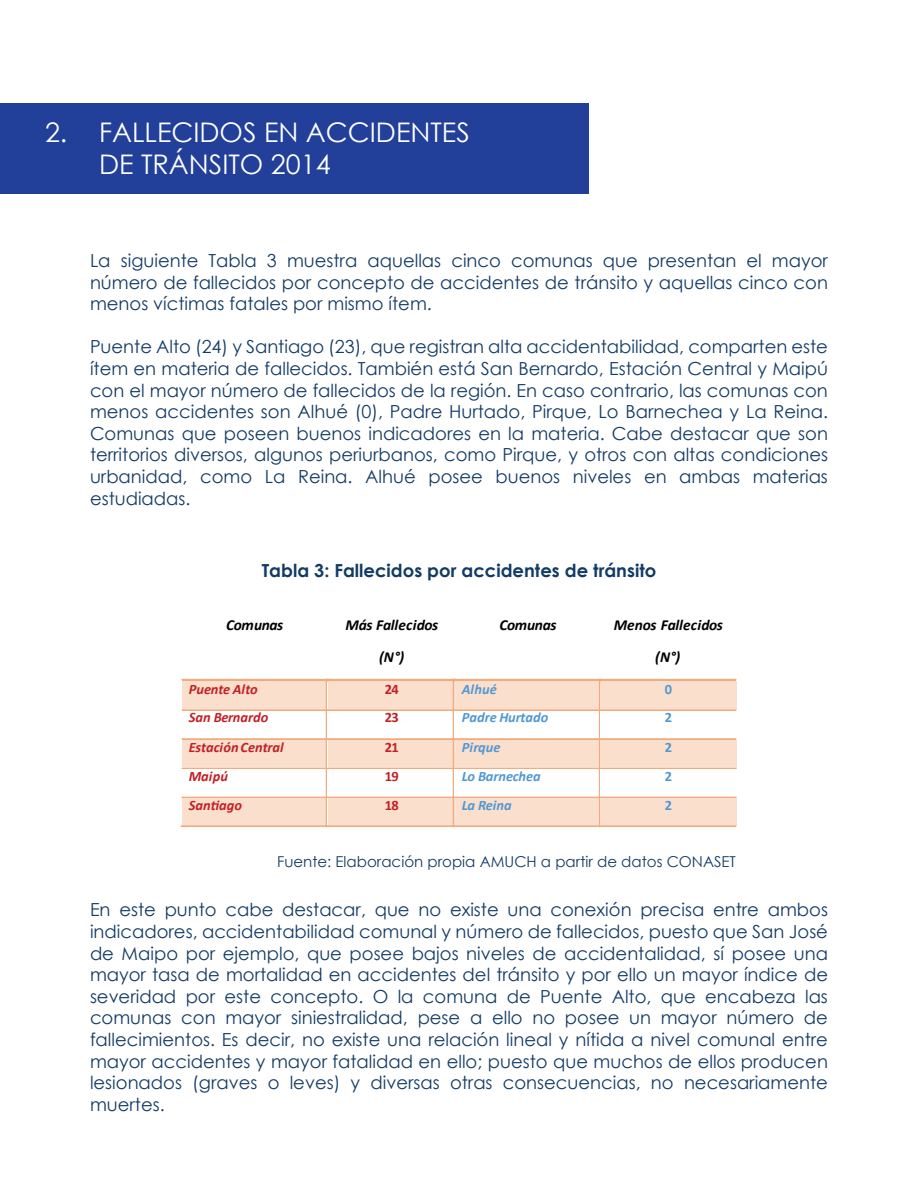
<style>
.page{position:relative;width:918px;height:1188px;background:#fff}
.page>*{position:absolute;margin:0;border:0;box-sizing:border-box;transform-origin:0 0}
.t1{font:27px/32.4px "Century Gothic";color:#fff}
.t2{font:18px/21.6px "Century Gothic";color:#123b65;text-align:justify}
.t3{font:700 18px "Century Gothic";color:#123b65}
.t4{font:italic 700 15.3px/32.5px "Calibri";color:#000001;text-align:center}
.t5{font:italic 700 15.3px "Calibri";letter-spacing:-.02em;color:#000001}
.t6{font:15px "Century Gothic";color:#123b65}
.t7{font:italic 700 14.4px "Calibri";letter-spacing:.005em;color:#c22025}
.t8{font:italic 700 14.4px "Calibri";color:#5198d2}
.t9{font:italic 700 14.4px "Calibri";letter-spacing:-.02em;color:#5198d2}
.t10{font:700 14.4px "Calibri";letter-spacing:-.04em;color:#c22025}
.t11{font:700 14.4px "Calibri";color:#5198d2}
</style>
<div class="page">
<div style="left:0;top:103px;width:588px;height:91px;background:#223f99"></div>
<div style="left:182px;top:681px;width:7px;height:29px;background:#fbdfcd"></div>
<svg style="left:320px;top:681px;width:6px;height:29px"></svg>
<div style="left:189px;top:681px;width:131px;height:29px;background:#fbdfcd"></div>
<div style="left:328px;top:681px;width:7px;height:29px;background:#fbdfcd"></div>
<svg style="left:448px;top:681px;width:5px;height:29px"></svg>
<div style="left:335px;top:681px;width:113px;height:29px;background:#fbdfcd"></div>
<div style="left:455px;top:681px;width:7px;height:29px;background:#fbdfcd"></div>
<div style="left:594px;top:681px;width:6px;height:29px;background:#fbdfcd"></div>
<div style="left:462px;top:681px;width:132px;height:29px;background:#fbdfcd"></div>
<div style="left:600px;top:681px;width:7px;height:29px;background:#fbdfcd"></div>
<div style="left:729px;top:681px;width:8px;height:29px;background:#fbdfcd"></div>
<div style="left:607px;top:681px;width:122px;height:29px;background:#fbdfcd"></div>
<hr style="left:182px;top:679px;width:144px;height:2px;background:#f4aa7f">
<hr style="left:329px;top:679px;width:124px;height:2px;background:#f4aa7f">
<hr style="left:456px;top:679px;width:143px;height:2px;background:#f4aa7f">
<hr style="left:602px;top:679px;width:134px;height:2px;background:#f4aa7f">
<hr style="left:182px;top:710px;width:144px;height:1px;background:#f4aa7f">
<hr style="left:327px;top:710px;width:126px;height:1px;background:#f4aa7f">
<hr style="left:454px;top:710px;width:145px;height:1px;background:#f4aa7f">
<hr style="left:600px;top:710px;width:136px;height:1px;background:#f4aa7f">
<div style="left:182px;top:740px;width:7px;height:28px;background:#fbdfcd"></div>
<svg style="left:320px;top:740px;width:6px;height:28px"></svg>
<div style="left:189px;top:740px;width:131px;height:28px;background:#fbdfcd"></div>
<div style="left:328px;top:740px;width:7px;height:28px;background:#fbdfcd"></div>
<svg style="left:448px;top:740px;width:5px;height:28px"></svg>
<div style="left:335px;top:740px;width:113px;height:28px;background:#fbdfcd"></div>
<div style="left:455px;top:740px;width:7px;height:28px;background:#fbdfcd"></div>
<div style="left:594px;top:740px;width:6px;height:28px;background:#fbdfcd"></div>
<div style="left:462px;top:740px;width:132px;height:28px;background:#fbdfcd"></div>
<div style="left:600px;top:740px;width:7px;height:28px;background:#fbdfcd"></div>
<div style="left:729px;top:740px;width:8px;height:28px;background:#fbdfcd"></div>
<div style="left:607px;top:740px;width:122px;height:28px;background:#fbdfcd"></div>
<hr style="left:182px;top:739px;width:144px;height:1px;background:#f4aa7f">
<hr style="left:182px;top:738px;width:144px;height:1px;background:#f4aa7f">
<hr style="left:327px;top:739px;width:126px;height:1px;background:#f4aa7f">
<hr style="left:327px;top:738px;width:126px;height:1px;background:#f4aa7f">
<hr style="left:454px;top:739px;width:145px;height:1px;background:#f4aa7f">
<hr style="left:454px;top:738px;width:145px;height:1px;background:#f4aa7f">
<hr style="left:600px;top:739px;width:136px;height:1px;background:#f4aa7f">
<hr style="left:600px;top:738px;width:136px;height:1px;background:#f4aa7f">
<hr style="left:182px;top:768px;width:144px;height:1px;background:#f4aa7f">
<hr style="left:327px;top:768px;width:126px;height:1px;background:#f4aa7f">
<hr style="left:454px;top:768px;width:145px;height:1px;background:#f4aa7f">
<hr style="left:600px;top:768px;width:136px;height:1px;background:#f4aa7f">
<div style="left:182px;top:797px;width:7px;height:29px;background:#fbdfcd"></div>
<svg style="left:320px;top:798px;width:6px;height:28px"></svg>
<div style="left:189px;top:797px;width:131px;height:29px;background:#fbdfcd"></div>
<div style="left:328px;top:797px;width:7px;height:29px;background:#fbdfcd"></div>
<svg style="left:448px;top:798px;width:5px;height:28px"></svg>
<div style="left:335px;top:797px;width:113px;height:29px;background:#fbdfcd"></div>
<div style="left:455px;top:797px;width:7px;height:29px;background:#fbdfcd"></div>
<div style="left:594px;top:797px;width:6px;height:29px;background:#fbdfcd"></div>
<div style="left:462px;top:797px;width:132px;height:29px;background:#fbdfcd"></div>
<div style="left:600px;top:797px;width:7px;height:29px;background:#fbdfcd"></div>
<div style="left:729px;top:797px;width:8px;height:29px;background:#fbdfcd"></div>
<div style="left:607px;top:797px;width:122px;height:29px;background:#fbdfcd"></div>
<hr style="left:182px;top:797px;width:144px;height:1px;background:#f4aa7f">
<hr style="left:327px;top:797px;width:126px;height:1px;background:#f4aa7f">
<hr style="left:454px;top:797px;width:145px;height:1px;background:#f4aa7f">
<hr style="left:600px;top:797px;width:136px;height:1px;background:#f4aa7f">
<hr style="left:181px;top:826px;width:145px;height:1px;background:#f4aa7f">
<svg style="left:326px;top:679px;width:3px;height:148px"></svg>
<hr style="left:327px;top:826px;width:126px;height:1px;background:#f4aa7f">
<svg style="left:453px;top:679px;width:3px;height:148px"></svg>
<hr style="left:454px;top:826px;width:145px;height:1px;background:#f4aa7f">
<svg style="left:599px;top:679px;width:3px;height:148px"></svg>
<hr style="left:600px;top:826px;width:136px;height:1px;background:#f4aa7f">
<h1 class="t1" style="left:99px;top:116px;width:372px;text-indent:-54px">2. FALLECIDOS EN ACCIDENTES<br>DE TRÁNSITO 2014</h1>
<p class="t2" style="left:90px;top:249px;width:740px">La siguiente Tabla 3 muestra aquellas cinco comunas que presentan el mayor número de fallecidos por concepto de accidentes de tránsito y aquellas cinco con menos víctimas fatales por mismo ítem.</p>
<p class="t2" style="left:90px;top:336px;width:740px">Puente Alto (24) y Santiago (23), que registran alta accidentabilidad, comparten este ítem en materia de fallecidos. También está San Bernardo, Estación Central y Maipú con el mayor número de fallecidos de la región. En caso contrario, las comunas con menos accidentes son Alhué (0), Padre Hurtado, Pirque, Lo Barnechea y La Reina.<br>Comunas que poseen buenos indicadores en la materia. Cabe destacar que son territorios diversos, algunos periurbanos, como Pirque, y otros con altas condiciones urbanidad, como La Reina. Alhué posee buenos niveles en ambas materias estudiadas.</p>
<p class="t3" style="left:262px;top:556px;width:396px">Tabla 3: Fallecidos por accidentes de tránsito</p>
<p class="t5" style="left:226px;top:614px;width:59px">Comunas</p>
<p class="t4" style="left:346px;top:608px;width:94px">Más Fallecidos (N°)</p>
<p class="t5" style="left:499px;top:614px;width:59px">Comunas</p>
<p class="t4" style="left:614px;top:608px;width:110px">Menos Fallecidos (N°)</p>
<p class="t7" style="left:189px;top:679px;width:71px">Puente Alto</p>
<p class="t10" style="left:385px;top:679px;width:16px">24</p>
<p class="t8" style="left:462px;top:679px;width:36px">Alhué</p>
<p class="t11" style="left:665px;top:679px;width:9px">0</p>
<p class="t7" style="left:189px;top:707px;width:81px">San Bernardo</p>
<p class="t10" style="left:385px;top:707px;width:16px">23</p>
<p class="t8" style="left:462px;top:707px;width:88px">Padre Hurtado</p>
<p class="t11" style="left:665px;top:707px;width:9px">2</p>
<p class="t7" style="left:189px;top:737px;width:96px">Estación Central</p>
<p class="t10" style="left:385px;top:737px;width:16px">21</p>
<p class="t8" style="left:462px;top:737px;width:40px">Pirque</p>
<p class="t11" style="left:665px;top:737px;width:9px">2</p>
<p class="t7" style="left:189px;top:766px;width:41px">Maipú</p>
<p class="t10" style="left:385px;top:766px;width:16px">19</p>
<p class="t9" style="left:462px;top:766px;width:80px">Lo Barnechea</p>
<p class="t11" style="left:665px;top:766px;width:9px">2</p>
<p class="t7" style="left:189px;top:795px;width:55px">Santiago</p>
<p class="t10" style="left:385px;top:795px;width:16px">18</p>
<p class="t8" style="left:462px;top:795px;width:51px">La Reina</p>
<p class="t11" style="left:665px;top:795px;width:9px">2</p>
<p class="t6" style="left:277px;top:851px;width:460px">Fuente: Elaboración propia AMUCH a partir de datos CONASET</p>
<p class="t2" style="left:90px;top:899px;width:740px">En este punto cabe destacar, que no existe una conexión precisa entre ambos indicadores, accidentabilidad comunal y número de fallecidos, puesto que San José de Maipo por ejemplo, que posee bajos niveles de accidentalidad, sí posee una mayor tasa de mortalidad en accidentes del tránsito y por ello un mayor índice de severidad por este concepto. O la comuna de Puente Alto, que encabeza las comunas con mayor siniestralidad, pese a ello no posee un mayor número de fallecimientos. Es decir, no existe una relación lineal y nítida a nivel comunal entre mayor accidentes y mayor fatalidad en ello; puesto que muchos de ellos producen lesionados (graves o leves) y diversas otras consecuencias, no necesariamente muertes.</p>
</div>
